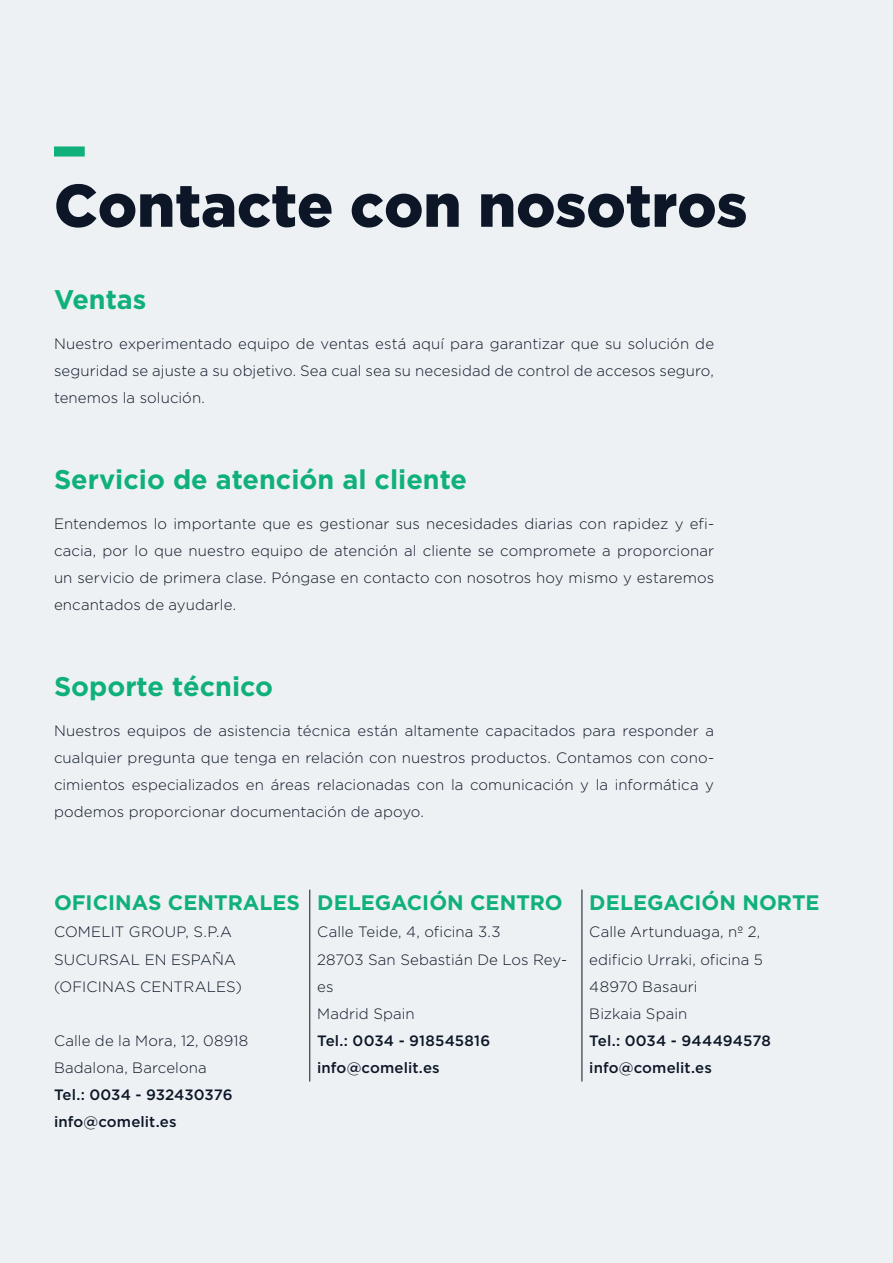
<style>
.page{position:relative;width:893px;height:1263px;background:#edf1f3}
.page>*{position:absolute;margin:0;border:0;box-sizing:border-box;transform-origin:0 0}
.t1{font:900 60px "Gotham";color:#0c1627}
.t2{font:700 27px "Gotham";color:#0fb07a}
.t3{font:700 21px "Gotham";color:#0fb07a}
.t4{font:300 15px/27px "Gotham";letter-spacing:.005em;color:#0c1627}
.t5{font:500 15px/27px "Gotham";letter-spacing:.005em;color:#0c1627}
</style>
<div class="page">
<svg style="left:54px;top:146px;width:31px;height:11px"></svg>
<hr style="left:310px;top:890px;width:1px;height:191px;background:#0c1527">
<hr style="left:582px;top:890px;width:1px;height:191px;background:#0c1527">
<h1 class="t1" style="left:54px;top:171px;width:695px">Contacte con nosotros</h1>
<h2 class="t2" style="left:54px;top:284px;width:94px">Ventas</h2>
<p class="t4" style="left:54px;top:330px;width:662px;text-align:justify">Nuestro experimentado equipo de ventas está aquí para garantizar que su solución de seguridad se ajuste a su objetivo. Sea cual sea su necesidad de control de accesos seguro, tenemos la solución.</p>
<h2 class="t2" style="left:54px;top:464px;width:415px">Servicio de atención al cliente</h2>
<p class="t4" style="left:54px;top:510px;width:662px;text-align:justify">Entendemos lo importante que es gestionar sus necesidades diarias con rapidez y efi&shy;cacia, por lo que nuestro equipo de atención al cliente se compromete a proporcionar un servicio de primera clase. Póngase en contacto con nosotros hoy mismo y estaremos encantados de ayudarle.</p>
<h2 class="t2" style="left:54px;top:671px;width:221px">Soporte técnico</h2>
<p class="t4" style="left:54px;top:717px;width:662px;text-align:justify">Nuestros equipos de asistencia técnica están altamente capacitados para responder a cualquier pregunta que tenga en relación con nuestros productos. Contamos con cono&shy;cimientos especializados en áreas relacionadas con la comunicación y la informática y podemos proporcionar documentación de apoyo.</p>
<h3 class="t3" style="left:54px;top:891px;width:247px">OFICINAS CENTRALES</h3>
<p class="t4" style="left:54px;top:918px;width:190px">COMELIT GROUP, S.P.A<br>SUCURSAL EN ESPAÑA (OFICINAS CENTRALES)</p>
<p class="t4" style="left:54px;top:1026px;width:196px">Calle de la Mora, 12, 08918<br>Badalona, Barcelona</p>
<p class="t5" style="left:54px;top:1080px;width:180px">Tel.: 0034 - 932430376 info@comelit.es</p>
<h3 class="t3" style="left:317px;top:891px;width:247px">DELEGACIÓN CENTRO</h3>
<p class="t4" style="left:317px;top:918px;width:252px">Calle Teide, 4, oficina 3.3<br>28703 San Sebastián De Los Rey&shy;es<br>Madrid Spain</p>
<p class="t5" style="left:317px;top:1026px;width:174px">Tel.: 0034 - 918545816 info@comelit.es</p>
<h3 class="t3" style="left:589px;top:891px;width:232px">DELEGACIÓN NORTE</h3>
<p class="t4" style="left:589px;top:918px;width:175px">Calle Artunduaga, nº 2, edificio Urraki, oficina 5<br>48970 Basauri<br>Bizkaia Spain</p>
<p class="t5" style="left:589px;top:1026px;width:183px">Tel.: 0034 - 944494578 info@comelit.es</p>
</div>
